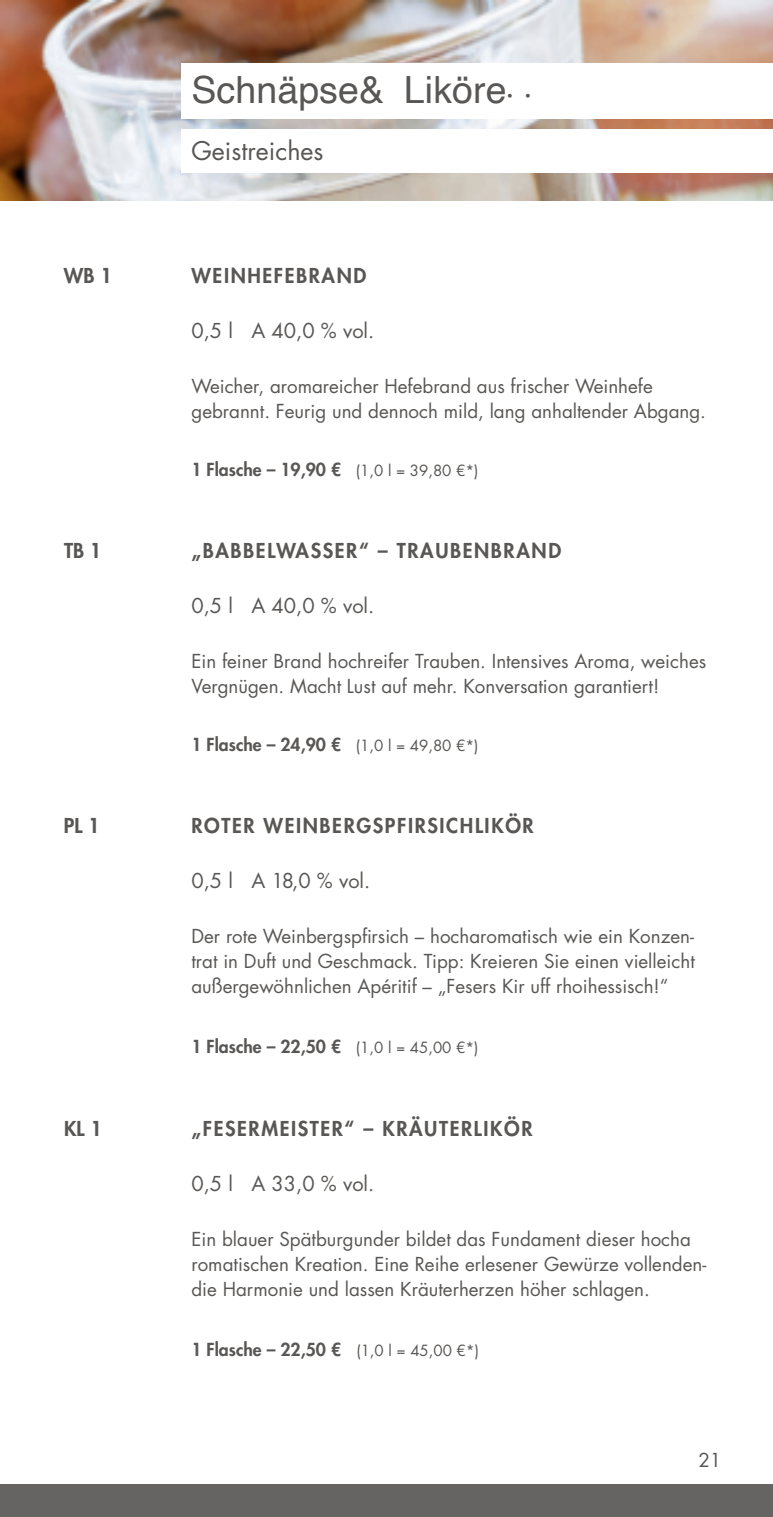
<style>
.page{position:relative;width:773px;height:1517px;background:#fff}
.page>*{position:absolute;margin:0;border:0;box-sizing:border-box;transform-origin:0 0}
.t1{font:37.5px "Helvetica";letter-spacing:.005em;color:#595755}
.t2{font:25px "Futura Std";color:#595755}
.t3{font:800 20px "Futura Std";letter-spacing:.08em;color:#595755}
.t4{font:20px "Futura Std";color:#595755}
.t5{font:18.75px/25px "Futura Std";color:#595755}
.t6{font:800 17.5px "Futura Std";color:#595755}
.s1{font-size:17.5px}
.s2{font-weight:400;font-size:15px}
</style>
<div class="page">
<img style="left:0;top:0;width:772px;height:201px">
<div style="left:181px;top:63px;width:591px;height:55px;background:#fff"></div>
<div style="left:181px;top:130px;width:591px;height:43px;background:#fff"></div>
<div style="left:0;top:1484px;width:772px;height:33px;background:#656462"></div>
<h1 class="t1" style="left:191px;top:75px;width:341px">Schnäpse&amp; Liköre<span class="s1">• •</span></h1>
<h2 class="t2" style="left:191px;top:139px;width:133px">Geistreiches</h2>
<p class="t3" style="left:64px;top:266px;width:49px">WB 1</p>
<p class="t3" style="left:191px;top:266px;width:176px">WEINHEFEBRAND</p>
<p class="t4" style="left:191px;top:321px;width:184px">0,5 l A 40,0 % vol.</p>
<p class="t5" style="left:191px;top:374px;width:516px">Weicher, aromareicher Hefebrand aus frischer Weinhefe gebrannt. Feurig und dennoch mild, lang anhaltender Abgang.</p>
<p class="t6" style="left:191px;top:461px;width:288px">1 Flasche – 19,90 € <span class="s2">(1,0 l = 39,80 €*)</span></p>
<p class="t3" style="left:64px;top:542px;width:39px">TB 1</p>
<p class="t3" style="left:191px;top:541px;width:371px">„BABBELWASSER“ – TRAUBENBRAND</p>
<p class="t4" style="left:191px;top:596px;width:184px">0,5 l A 40,0 % vol.</p>
<p class="t5" style="left:191px;top:649px;width:516px">Ein feiner Brand hochreifer Trauben. Intensives Aroma, weiches<br>Vergnügen. Macht Lust auf mehr. Konversation garantiert!</p>
<p class="t6" style="left:191px;top:736px;width:288px">1 Flasche – 24,90 € <span class="s2">(1,0 l = 49,80 €*)</span></p>
<p class="t3" style="left:64px;top:816px;width:37px">PL 1</p>
<p class="t3" style="left:191px;top:816px;width:344px">ROTER WEINBERGSPFIRSICHLIKÖR</p>
<p class="t4" style="left:191px;top:871px;width:180px">0,5 l A 18,0 % vol.</p>
<p class="t5" style="left:191px;top:924px;width:505px;text-align:justify">Der rote Weinbergspfirsich – hocharomatisch wie ein Konzen&shy;trat in Duft und Geschmack. Tipp: Kreieren Sie einen vielleicht außergewöhnlichen Apéritif – „Fesers Kir uff rhoihessisch!“</p>
<p class="t6" style="left:191px;top:1038px;width:288px">1 Flasche – 22,50 € <span class="s2">(1,0 l = 45,00 €*)</span></p>
<p class="t3" style="left:64px;top:1119px;width:39px">KL 1</p>
<p class="t3" style="left:191px;top:1119px;width:342px">„FESERMEISTER“ – KRÄUTERLIKÖR</p>
<p class="t4" style="left:191px;top:1174px;width:184px">0,5 l A 33,0 % vol.</p>
<p class="t5" style="left:191px;top:1227px;width:516px">Ein blauer Spätburgunder bildet das Fundament dieser hocha romatischen Kreation. Eine Reihe erlesener Gewürze vollenden&shy;die Harmonie und lassen Kräuterherzen höher schlagen.</p>
<p class="t6" style="left:191px;top:1341px;width:289px">1 Flasche – 22,50 € <span class="s2">(1,0 l = 45,00 €*)</span></p>
<p class="t5" style="left:698px;top:1448px;width:25px">21</p>
</div>
